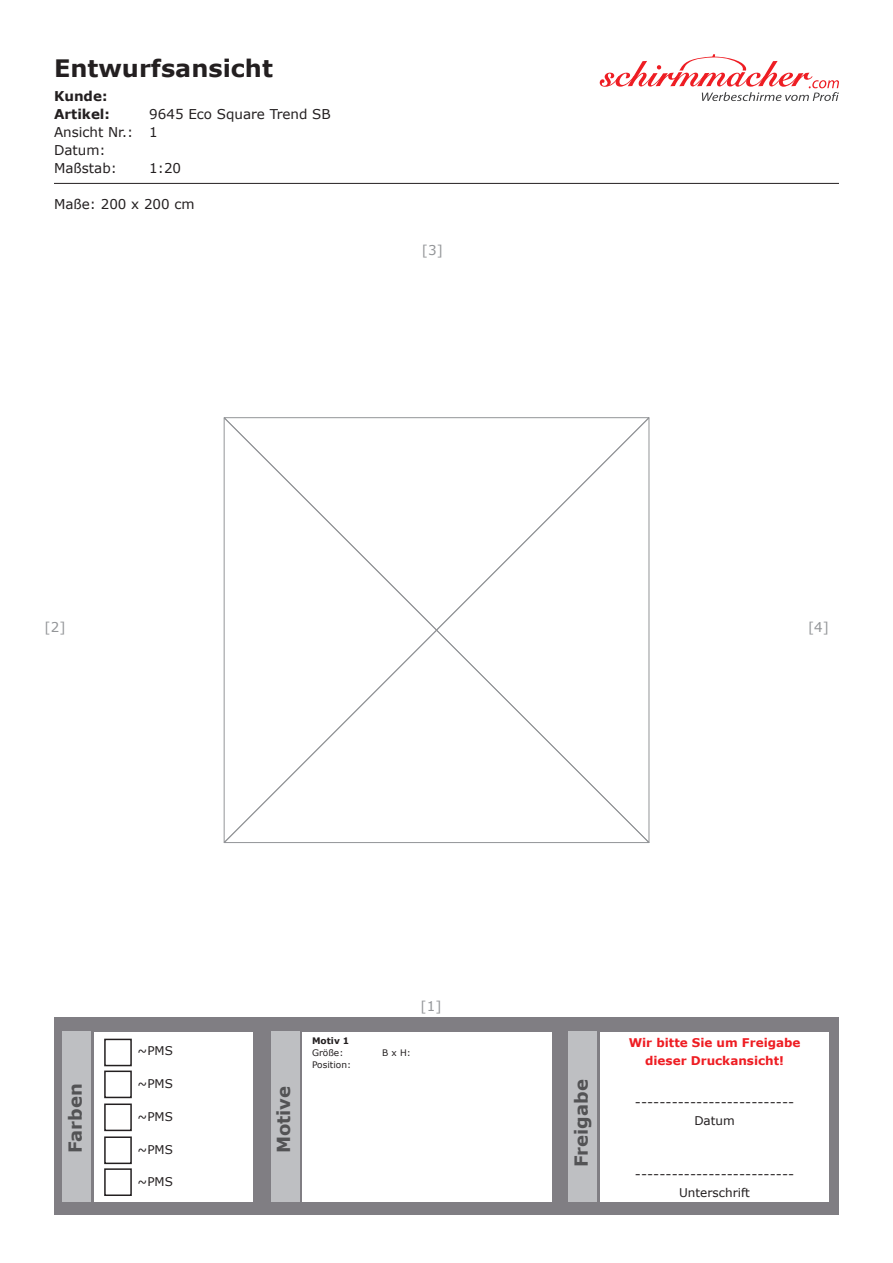
<style>
.page{position:relative;width:893px;height:1263px;background:#fff}
.page>*{position:absolute;margin:0;border:0;box-sizing:border-box;transform-origin:0 0}
.t1{font:700 24px "Verdana";color:#231f20}
.t2{font:700 18px "Verdana";color:#535355}
.t3{font:13.5px/18px "Verdana";color:#231f20}
.t4{font:700 13.5px/18px "Verdana";color:#231f20}
.t5{font:13.5px "Verdana";color:#939598}
.t6{font:700 12px/18px "Verdana";color:#ee1d23;text-align:center}
.t7{font:12px "Verdana";color:#231f20}
.t8{font:9px/12px "Verdana";color:#231f20}
.t9{font:700 9px "Verdana";color:#231f20}
</style>
<div class="page">
<hr style="left:54px;top:183px;width:785px;height:1px;background:#231f20">
<svg style="left:600px;top:54px;width:239px;height:47px"></svg>
<div style="left:54px;top:1017px;width:785px;height:198px;background:#807e83"></div>
<div style="left:63px;top:1032px;width:28px;height:170px;background:#bebfc2"></div>
<div style="left:94px;top:1032px;width:159px;height:169px;background:#fff"></div>
<div style="left:104px;top:1039px;width:28px;height:27px;border:2px solid #231f20"></div>
<div style="left:271px;top:1032px;width:28px;height:170px;background:#bebfc2"></div>
<div style="left:303px;top:1032px;width:249px;height:169px;background:#fff"></div>
<div style="left:569px;top:1032px;width:28px;height:170px;background:#bebfc2"></div>
<div style="left:600px;top:1032px;width:229px;height:169px;background:#fff"></div>
<div style="left:104px;top:1070px;width:28px;height:28px;border:2px solid #231f20"></div>
<div style="left:104px;top:1103px;width:28px;height:28px;border:2px solid #231f20"></div>
<div style="left:104px;top:1136px;width:28px;height:28px;border:2px solid #231f20"></div>
<div style="left:104px;top:1168px;width:28px;height:28px;border:2px solid #231f20"></div>
<svg style="left:224px;top:630px;width:212px;height:213px"></svg>
<svg style="left:436px;top:630px;width:213px;height:213px"></svg>
<svg style="left:224px;top:417px;width:425px;height:213px"></svg>
<h1 class="t1" style="left:54px;top:51px;width:220px">Entwurfsansicht</h1>
<p class="t4" style="left:54px;top:87px;width:58px">Kunde:<br>Artikel:</p>
<p class="t3" style="left:54px;top:123px;width:81px">Ansicht Nr.:<br>Datum:<br>Maßstab:</p>
<p class="t3" style="left:149px;top:105px;width:183px">9645 Eco Square Trend SB<br>1</p>
<p class="t3" style="left:149px;top:159px;width:33px">1:20</p>
<p class="t3" style="left:54px;top:195px;width:142px">Maße: 200 x 200 cm</p>
<p class="t5" style="left:422px;top:241px;width:22px">[3]</p>
<p class="t5" style="left:45px;top:618px;width:22px">[2]</p>
<p class="t5" style="left:808px;top:618px;width:22px">[4]</p>
<h2 class="t2" style="left:62px;top:1153px;width:72px;rotate:-90deg">Farben</h2>
<p class="t7" style="left:138px;top:1043px;width:37px">~PMS</p>
<p class="t7" style="left:138px;top:1076px;width:37px">~PMS</p>
<p class="t7" style="left:138px;top:1109px;width:37px">~PMS</p>
<p class="t7" style="left:138px;top:1141px;width:37px">~PMS</p>
<p class="t7" style="left:138px;top:1173px;width:37px">~PMS</p>
<h2 class="t2" style="left:271px;top:1153px;width:69px;rotate:-90deg">Motive</h2>
<p class="t9" style="left:312px;top:1035px;width:39px">Motiv 1</p>
<p class="t8" style="left:312px;top:1047px;width:41px">Größe:<br>Position:</p>
<p class="t8" style="left:382px;top:1047px;width:30px">B x H:</p>
<p class="t5" style="left:421px;top:996px;width:22px">[1]</p>
<h2 class="t2" style="left:568px;top:1167px;width:89px;rotate:-90deg">Freigabe</h2>
<p class="t6" style="left:629px;top:1033px;width:173px">Wir bitte Sie um Freigabe dieser Druckansicht!</p>
<p class="t3" style="left:635px;top:1093px;width:161px">--------------------------</p>
<p class="t7" style="left:694px;top:1113px;width:42px">Datum</p>
<p class="t3" style="left:635px;top:1165px;width:161px">--------------------------</p>
<p class="t7" style="left:679px;top:1185px;width:72px">Unterschrift</p>
</div>
